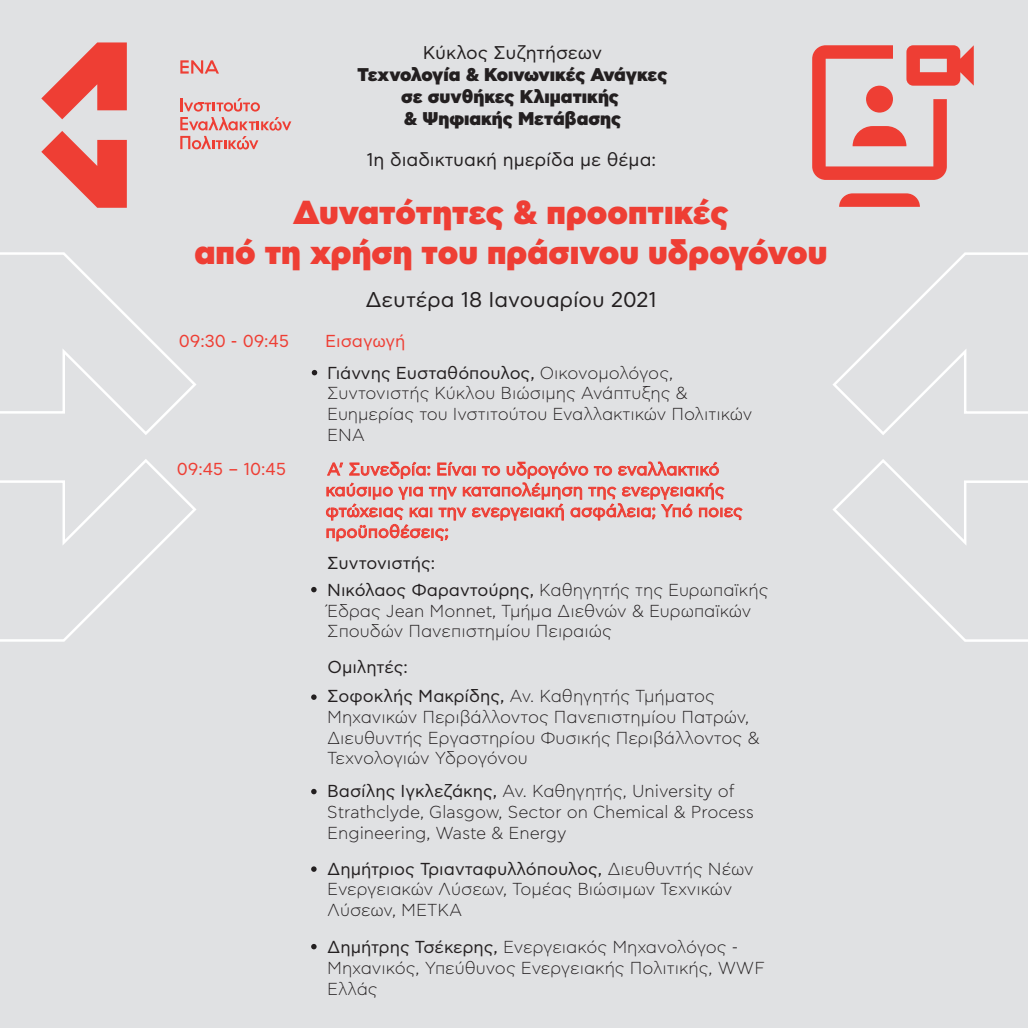
<style>
.page{position:relative;width:1028px;height:1028px;background:#e0e1e3}
.page>*{position:absolute;margin:0;border:0;box-sizing:border-box;transform-origin:0 0}
.t1{font:900 33.25px/39.9px "CF Asty Std";color:#ee3e34;text-align:center}
.t2{font:21.38px "CF Asty Std";color:#231f20}
.t3{font:900 18.38px/22.1px "CF Asty Std";color:#231f20;text-align:center}
.t4{font:18.38px "CF Asty Std";color:#231f20}
.t5{font:300 17.38px/20.8px "CF Asty Std";color:#231f20}
.t6{font:17.38px/20.8px "CF Asty Std";color:#ee3e34}
.t7{font:17.38px/26.6px "CF Asty Std";color:#231f20}
.s1{font-weight:400}
.s2{font-weight:300}
</style>
<div class="page">
<svg style="left:839px;top:193px;width:81px;height:14px"></svg>
<svg style="left:812px;top:45px;width:161px;height:135px"></svg>
<svg style="left:180px;top:60px;width:39px;height:14px"></svg>
<svg style="left:41px;top:42px;width:86px;height:77px"></svg>
<svg style="left:41px;top:131px;width:86px;height:77px"></svg>
<svg style="left:180px;top:98px;width:111px;height:51px"></svg>
<svg style="left:833px;top:252px;width:195px;height:183px"></svg>
<svg style="left:833px;top:459px;width:195px;height:183px"></svg>
<svg style="left:0;top:252px;width:196px;height:183px"></svg>
<svg style="left:0;top:459px;width:196px;height:183px"></svg>
<svg style="left:326px;top:461px;width:417px;height:80px"></svg>
<svg style="left:312px;top:370px;width:5px;height:5px"></svg>
<svg style="left:311px;top:587px;width:5px;height:5px"></svg>
<svg style="left:311px;top:694px;width:5px;height:6px"></svg>
<svg style="left:311px;top:789px;width:5px;height:5px"></svg>
<svg style="left:311px;top:866px;width:5px;height:5px"></svg>
<svg style="left:311px;top:944px;width:5px;height:5px"></svg>
<p class="t4" style="left:423px;top:42px;width:181px">Κύκλος Συζητήσεων</p>
<p class="t3" style="left:357px;top:65px;width:311px">Τεχνολογία &amp; Κοινωνικές Ανάγκες σε συνθήκες Κλιματικής<br>&amp; Ψηφιακής Μετάβασης</p>
<p class="t4" style="left:366px;top:149px;width:291px">1η διαδικτυακή ημερίδα με θέμα:</p>
<h1 class="t1" style="left:194px;top:195px;width:634px">Δυνατότητες &amp; προοπτικές<br>από τη χρήση του πράσινου υδρογόνου</h1>
<p class="t2" style="left:365px;top:287px;width:293px">Δευτέρα 18 Ιανουαρίου 2021</p>
<p class="t6" style="left:179px;top:331px;width:112px">09:30 - 09:45</p>
<p class="t6" style="left:325px;top:331px;width:82px">Εισαγωγή</p>
<p class="t5" style="left:327px;top:362px;width:427px"><span class="s1">Γιάννης Ευσταθόπουλος,</span> Οικονομολόγος, Συντονιστής Κύκλου Βιώσιμης Ανάπτυξης &amp; Ευημερίας του Ινστιτούτου Εναλλακτικών Πολιτικών ΕΝΑ</p>
<p class="t6" style="left:177px;top:459px;width:111px">09:45 – 10:45</p>
<p class="t6" style="left:325px;top:459px;width:419px">Α’ Συνεδρία: Είναι το υδρογόνο το εναλλακτικό καύσιμο για την καταπολέμηση της ενεργειακής φτώχειας και την ενεργειακή ασφάλεια; Υπό ποιες προϋποθέσεις;</p>
<p class="t7" style="left:327px;top:550px;width:443px">Συντονιστής:<br>Νικόλαος Φαραντούρης, <span class="s2">Καθηγητής της Ευρωπαϊκής</span></p>
<p class="t5" style="left:327px;top:600px;width:426px">Έδρας Jean Monnet, Τμήμα Διεθνών &amp; Ευρωπαϊκών<br>Σπουδών Πανεπιστημίου Πειραιώς</p>
<p class="t7" style="left:327px;top:653px;width:389px;line-height:28.6px">Ομιλητές:<br>Σοφοκλής Μακρίδης, <span class="s2">Αν. Καθηγητής Τμήματος</span></p>
<p class="t5" style="left:327px;top:706px;width:434px">Μηχανικών Περιβάλλοντος Πανεπιστημίου Πατρών,<br>Διευθυντής Εργαστηρίου Φυσικής Περιβάλλοντος &amp;<br>Τεχνολογιών Υδρογόνου</p>
<p class="t5" style="left:327px;top:781px;width:428px"><span class="s1">Βασίλης Ιγκλεζάκης,</span> Αν. Καθηγητής, University of<br>Strathclyde, Glasgow, Sector on Chemical &amp; Process<br>Engineering, Waste &amp; Energy</p>
<p class="t5" style="left:327px;top:858px;width:428px"><span class="s1">Δημήτριος Τριανταφυλλόπουλος,</span> Διευθυντής Νέων<br>Ενεργειακών Λύσεων, Τομέας Βιώσιμων Τεχνικών<br>Λύσεων, ΜΕΤΚΑ</p>
<p class="t5" style="left:327px;top:937px;width:439px"><span class="s1">Δημήτρης Τσέκερης,</span> Ενεργειακός Μηχανολόγος -<br>Μηχανικός, Υπεύθυνος Ενεργειακής Πολιτικής, WWF<br>Ελλάς</p>
</div>
